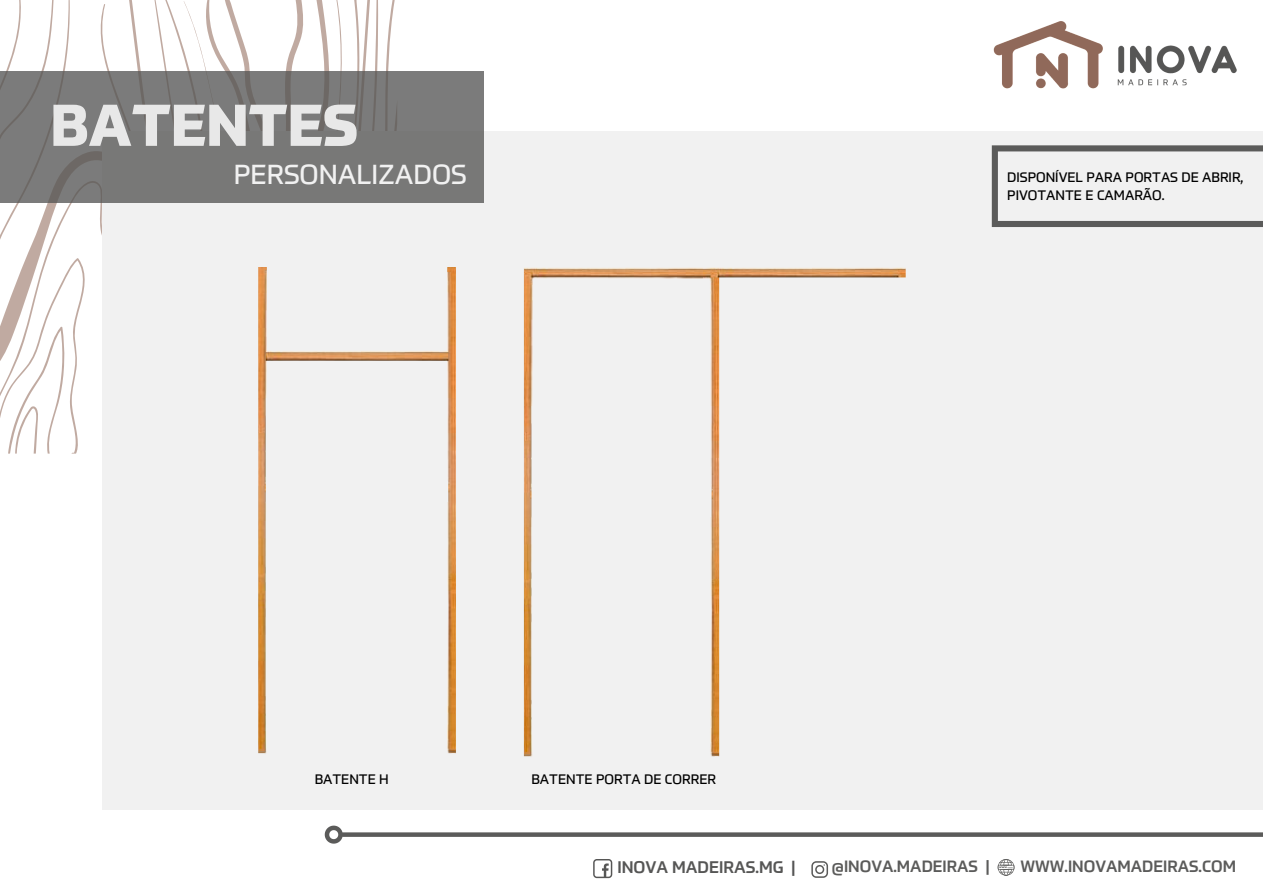
<style>
.page{position:relative;width:1263px;height:894px;background:#fff}
.page>*{position:absolute;margin:0;border:0;box-sizing:border-box;transform-origin:0 0}
.t1{font:800 57.75px "Prometo";color:#e8e8e8}
.t2{font:27px "Prometo";color:#f1f1f1}
.t3{font:500 16.5px "Prometo";color:#565655}
.t4{font:500 16.05px "Prometo";color:#5b5b5a}
.t5{font:13.5px "Prometo";color:#000}
</style>
<div class="page">
<svg style="left:0;top:4px;width:200px;height:449px"></svg>
<svg style="left:206px;top:0;width:189px;height:71px"></svg>
<div style="left:102px;top:131px;width:1161px;height:678px;background:#f1f1f1"></div>
<img style="left:258px;top:267px;width:198px;height:487px">
<svg style="left:346px;top:832px;width:917px;height:4px;background:#6a6a69"></svg>
<svg style="left:324px;top:825px;width:22px;height:19px"></svg>
<svg style="left:593px;top:859px;width:19px;height:18px"></svg>
<div style="left:0;top:71px;width:483px;height:131px;background:#787877"></div>
<svg style="left:811px;top:861px;width:17px;height:16px"></svg>
<svg style="left:998px;top:859px;width:16px;height:16px"></svg>
<img style="left:523px;top:267px;width:383px;height:490px">
<svg style="left:992px;top:145px;width:271px;height:82px"></svg>
<img style="left:993px;top:21px;width:244px;height:68px">
<p class="t1" style="left:51px;top:101px;width:309px">BATENTES</p>
<p class="t2" style="left:234px;top:164px;width:235px">PERSONALIZADOS</p>
<p class="t5" style="left:1007px;top:171px;width:238px">DISPONÍVEL PARA PORTAS DE ABRIR,</p>
<p class="t5" style="left:1007px;top:189px;width:159px">PIVOTANTE E CAMARÃO.</p>
<p class="t5" style="left:315px;top:773px;width:76px">BATENTE H</p>
<p class="t5" style="left:531px;top:773px;width:186px">BATENTE PORTA DE CORRER</p>
<p class="t3" style="left:617px;top:860px;width:179px">INOVA MADEIRAS.MG |</p>
<p class="t4" style="left:832px;top:859px;width:159px">@INOVA.MADEIRAS |</p>
<p class="t4" style="left:1020px;top:859px;width:217px">WWW.INOVAMADEIRAS.COM</p>
</div>
